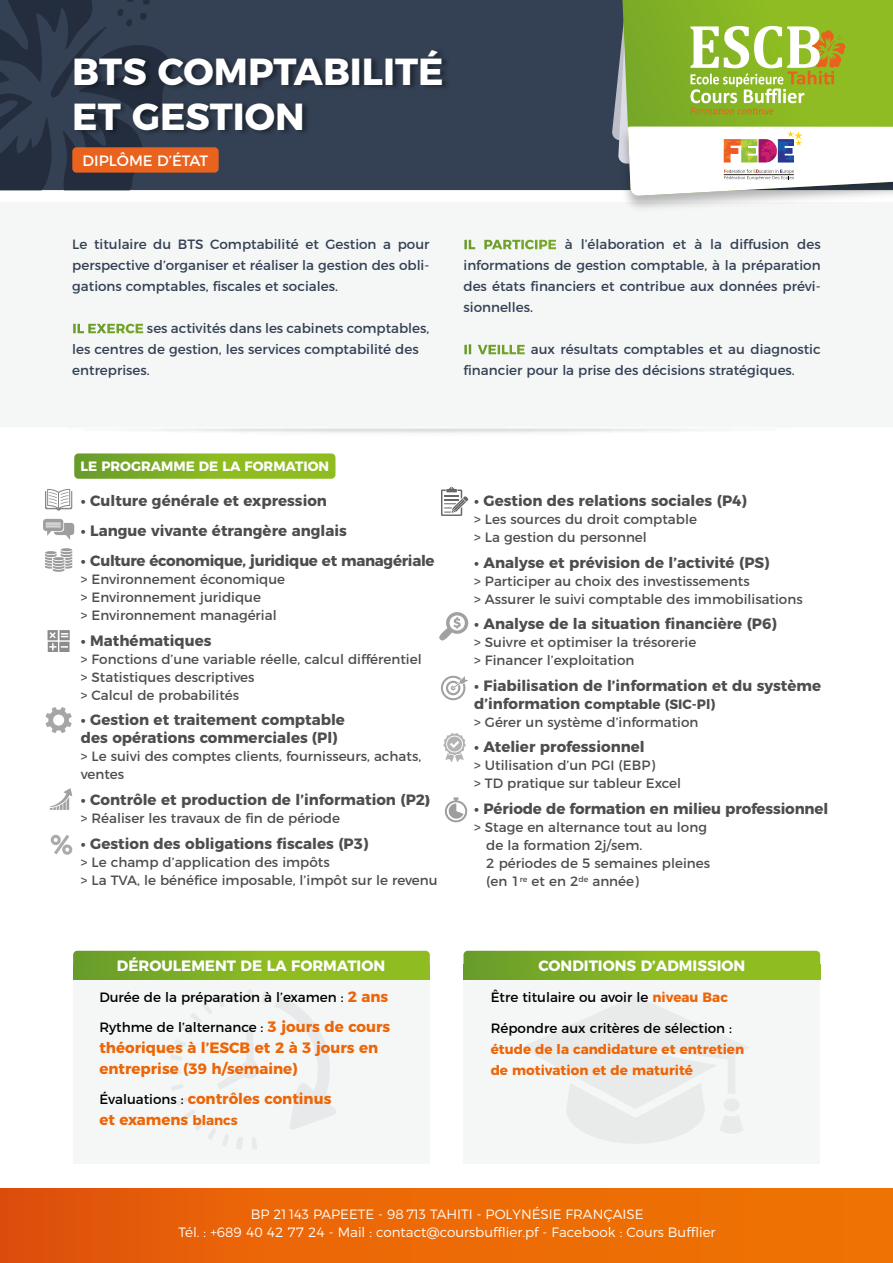
<style>
.page{position:relative;width:893px;height:1263px;background:#fff}
.page>*{position:absolute;margin:0;border:0;box-sizing:border-box;transform-origin:0 0}
.t1{font:700 37.65px/45.2px "Montserrat";color:#fff}
.t2{font:700 15px/18px "Montserrat";color:#000}
.t3{font:700 15px/21px "Montserrat";color:#ec6608}
.t4{font:700 15px "Montserrat";color:#fff}
.t5{font:700 15px "Montserrat";letter-spacing:-.02em;color:#000}
.t6{font:15px "Montserrat";color:#fff}
.t7{font:13.5px/18px "Montserrat";color:#000}
.t8{font:13.5px/21px "Montserrat";color:#344154;text-align:justify}
.t9{font:300 13.5px/18px "Montserrat";color:#fff;text-align:center}
.t10{font:700 13.5px/21px "Montserrat";color:#ec6608}
.t11{font:700 13.5px "Montserrat";color:#fff}
.s1{font-weight:700;color:#fff}
.s2{font-weight:900;font-size:13.5px}
.s3{font-weight:700;font-size:15px}
.s4{font-weight:700}
.s5{font-weight:700;font-size:15px;color:#ec6608}
.s6{font-weight:400;font-size:13.5px;color:#000}
.s7{font-size:13.5px}
.s8{font-weight:700;color:#ec6608}
</style>
<div class="page">
<svg style="left:45px;top:548px;width:27px;height:24px"></svg>
<svg style="left:43px;top:519px;width:31px;height:21px"></svg>
<svg style="left:441px;top:487px;width:28px;height:29px"></svg>
<svg style="left:46px;top:707px;width:26px;height:26px"></svg>
<svg style="left:443px;top:733px;width:23px;height:29px"></svg>
<svg style="left:445px;top:797px;width:22px;height:25px"></svg>
<img style="left:74px;top:428px;width:623px;height:51px">
<div style="left:463px;top:976px;width:357px;height:187px;background:#f5f6f6"></div>
<div style="left:73px;top:976px;width:357px;height:187px;background:#f5f6f6"></div>
<svg style="left:170px;top:990px;width:166px;height:159px"></svg>
<svg style="left:522px;top:996px;width:227px;height:147px"></svg>
<svg style="left:463px;top:951px;width:357px;height:13px;background:#83b324"></svg>
<svg style="left:463px;top:964px;width:357px;height:15px;background:#83b324"></svg>
<svg style="left:73px;top:951px;width:357px;height:13px;background:#83b324"></svg>
<svg style="left:73px;top:964px;width:357px;height:15px;background:#83b324"></svg>
<div style="left:0;top:1189px;width:893px;height:74px;background:linear-gradient(to right,#e3570b,#f27802)"></div>
<svg style="left:45px;top:489px;width:27px;height:22px"></svg>
<svg style="left:48px;top:630px;width:22px;height:22px"></svg>
<svg style="left:50px;top:788px;width:22px;height:22px"></svg>
<svg style="left:439px;top:612px;width:29px;height:29px"></svg>
<svg style="left:51px;top:835px;width:21px;height:20px"></svg>
<svg style="left:441px;top:676px;width:27px;height:24px"></svg>
<div style="left:173px;top:0;width:432px;height:190px;background:#344154"></div>
<svg style="left:0;top:0;width:173px;height:190px;background:#2d384a"></svg>
<img style="left:605px;top:0;width:288px;height:213px">
<svg style="left:690px;top:26px;width:155px;height:88px"></svg>
<svg style="left:622px;top:127px;width:271px;height:69px"></svg>
<hr style="left:724px;top:174px;width:70px;height:1px;background:#2b2522">
<div style="left:72px;top:147px;width:147px;height:26px;background:#e9621e;border-radius:4px"></div>
<div style="left:75px;top:47px;width:376px;height:89px;background:#000;opacity:.4"></div>
<h1 class="t1" style="left:72px;top:46px;width:373px">BTS COMPTABILITÉ<br>ET GESTION</h1>
<p class="t6" style="left:83px;top:149px;width:127px">DIPLÔME D’ÉTAT</p>
<p class="t8" style="left:72px;top:233px;width:359px">Le titulaire du BTS Comptabilité et Gestion a pour perspective d’organiser et réaliser la gestion des obli&shy;gations comptables, fiscales et sociales.</p>
<p class="t8" style="left:72px;top:317px;width:359px;text-align:left"><span class="s1">IL EXERCE</span> ses activités dans les cabinets comptables, les centres de gestion, les services comptabilité des entreprises.</p>
<p class="t8" style="left:463px;top:233px;width:359px"><span class="s1">IL PARTICIPE</span> à l’élaboration et à la diffusion des informations de gestion comptable, à la préparation des états financiers et contribue aux données prévi&shy;sionnelles.</p>
<p class="t8" style="left:463px;top:338px;width:359px"><span class="s1">Il VEILLE</span> aux résultats comptables et au diagnostic financier pour la prise des décisions stratégiques.</p>
<p class="t11" style="left:81px;top:455px;width:250px">LE PROGRAMME DE LA FORMATION</p>
<p class="t2" style="left:81px;top:491px;width:248px">• Culture générale et expression</p>
<p class="t2" style="left:81px;top:521px;width:268px">• Langue vivante étrangère anglais</p>
<p class="t5" style="left:81px;top:549px;width:355px">• Culture économique, juridique et managériale</p>
<p class="t7" style="left:81px;top:569px;width:206px">&gt; Environnement économique &gt; Environnement juridique<br>&gt; Environnement managérial</p>
<p class="t2" style="left:81px;top:630px;width:132px">• Mathématiques</p>
<p class="t7" style="left:81px;top:649px;width:342px">&gt; Fonctions d’une variable réelle, calcul différentiel &gt; Statistiques descriptives<br>&gt; Calcul de probabilités</p>
<p class="t2" style="left:81px;top:710px;width:266px">• Gestion et traitement comptable des opérations commerciales (Pl)</p>
<p class="t7" style="left:81px;top:746px;width:342px">&gt; Le suivi des comptes clients, fournisseurs, achats, ventes</p>
<p class="t2" style="left:81px;top:789px;width:351px">• Contrôle et production de l’information (P2<span class="s2">)</span></p>
<p class="t7" style="left:81px;top:808px;width:261px">&gt; Réaliser les travaux de fin de période</p>
<p class="t2" style="left:81px;top:833px;width:289px">• Gestion des obligations fiscales (P3)</p>
<p class="t7" style="left:81px;top:851px;width:358px">&gt; Le champ d’application des impôts<br>&gt; La TVA, le bénéfice imposable, l’impôt sur le revenu</p>
<p class="t2" style="left:474px;top:491px;width:274px">• Gestion des relations sociales (P4)</p>
<p class="t7" style="left:474px;top:509px;width:224px">&gt; Les sources du droit comptable &gt; La gestion du personnel</p>
<p class="t2" style="left:474px;top:552px;width:297px">• Analyse et prévision de l’activité (PS)</p>
<p class="t7" style="left:474px;top:571px;width:330px">&gt; Participer au choix des investissements<br>&gt; Assurer le suivi comptable des immobilisations</p>
<p class="t2" style="left:474px;top:614px;width:304px">• Analyse de la situation financière (P6)</p>
<p class="t7" style="left:474px;top:632px;width:224px">&gt; Suivre et optimiser la trésorerie &gt; Financer l’exploitation</p>
<p class="t2" style="left:474px;top:675px;width:348px">• Fiabilisation de l’information et du système</p>
<p class="t7" style="left:474px;top:694px;width:243px"><span class="s3">d’information c</span><span class="s4">omptable (SIC-Pl) </span>&gt; Gérer un système d’information</p>
<p class="t2" style="left:474px;top:737px;width:172px">• Atelier professionnel</p>
<p class="t7" style="left:474px;top:755px;width:209px">&gt; Utilisation d’un PGI (EBP)<br>&gt; TD pratique sur tableur Excel</p>
<p class="t2" style="left:474px;top:798px;width:356px">• Période de formation en milieu professionnel</p>
<p class="t7" style="left:486px;top:817px;width:225px;text-indent:-12px">&gt; Stage en alternance tout au long de la formation 2j/sem.<br>2 périodes de 5 semaines pleines (en 1<sup>re</sup> et en 2<sup>de</sup> année)</p>
<p class="t4" style="left:117px;top:953px;width:270px">DÉROULEMENT DE LA FORMATION</p>
<p class="t4" style="left:538px;top:953px;width:208px">CONDITIONS D’ADMISSION</p>
<p class="t7" style="left:99px;top:987px;width:290px">Durée de la préparation à l’examen : <span class="s5">2 ans</span></p>
<p class="t7" style="left:99px;top:1017px;width:292px">Rythme de l’alternance : <span class="s5">3 jours de cours</span></p>
<p class="t3" style="left:99px;top:1036px;width:280px">théoriques à l’ESCB et 2 à 3 jours en entreprise (39 h/semaine)</p>
<p class="t3" style="left:99px;top:1087px;width:234px"><span class="s6">Évaluations :</span> contrôles continus et examens <span class="s7">blancs</span></p>
<p class="t7" style="left:491px;top:987px;width:239px">Être titulaire ou avoir le <span class="s8">niveau Bac</span></p>
<p class="t7" style="left:491px;top:1018px;width:243px">Répondre aux critères de sélection :</p>
<p class="t10" style="left:491px;top:1038px;width:255px">étude de la candidature et entretien de motivation et de maturité</p>
<p class="t9" style="left:179px;top:1204px;width:538px">BP 21 143 PAPEETE - 98 713 TAHITI - POLYNÉSIE FRANÇAISE<br>Tél. : +689 40 42 77 24 - Mail : contact@coursbufflier.pf - Facebook : Cours Bufflier</p>
</div>
